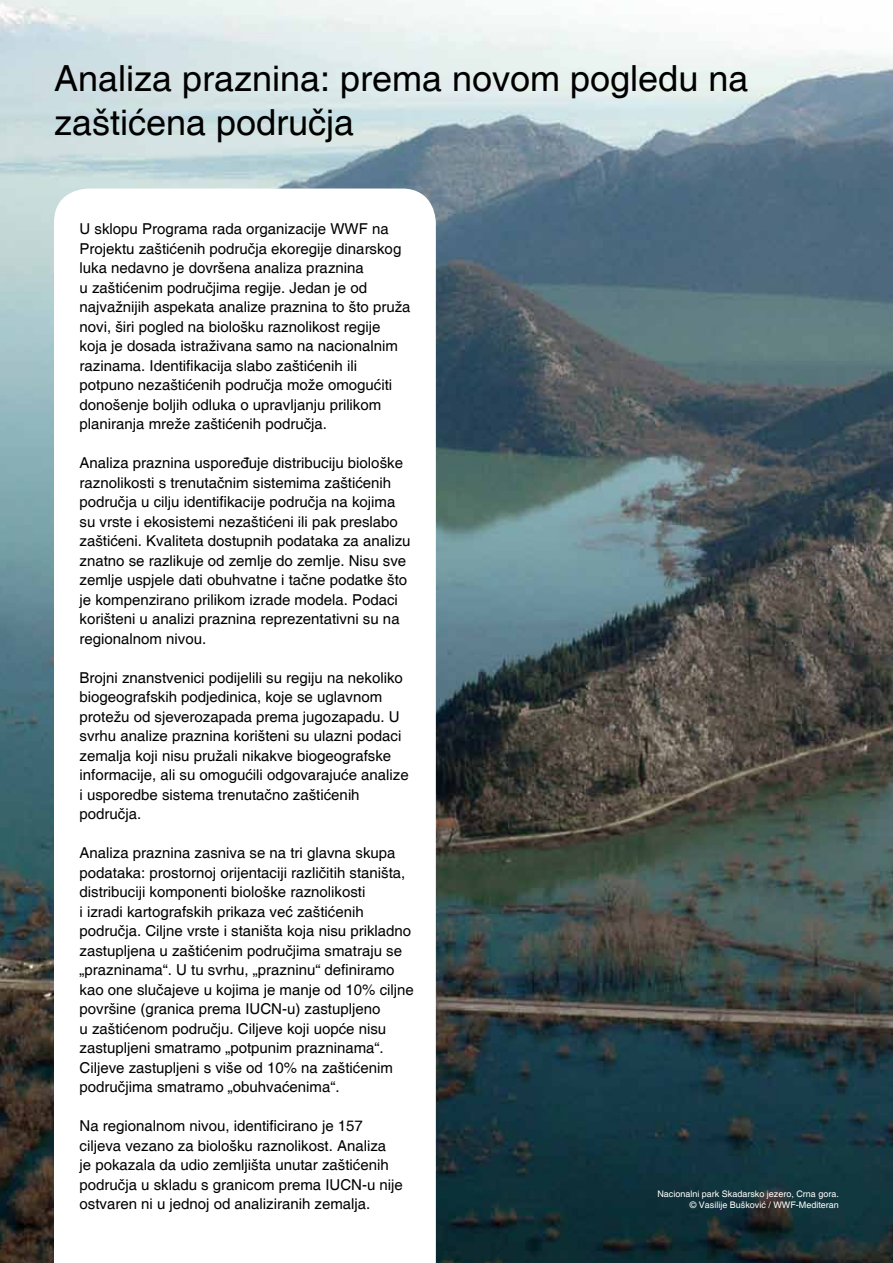
<style>
.page{position:relative;width:893px;height:1263px;background:#fff}
.page>*{position:absolute;margin:0;border:0;box-sizing:border-box;transform-origin:0 0}
.t1{font:36px/43.2px "Helvetica";color:#000}
.t2{font:15px/19.5px "Helvetica";color:#000}
.t3{font:9px/10.8px "Helvetica";color:#fff;text-align:right}
</style>
<div class="page">
<img style="left:0;top:0;width:893px;height:1263px">
<svg style="left:54px;top:189px;width:382px;height:1074px"></svg>
<h1 class="t1" style="left:54px;top:58px;width:696px">Analiza praznina: prema novom pogledu na zaštićena područja</h1>
<p class="t2" style="left:80px;top:220px;width:332px">U sklopu Programa rada organizacije WWF na Projektu zaštićenih područja ekoregije dinarskog luka nedavno je dovršena analiza praznina<br>u zaštićenim područjima regije. Jedan je od najvažnijih aspekata analize praznina to što pruža novi, širi pogled na biološku raznolikost regije koja je dosada istraživana samo na nacionalnim razinama. Identifikacija slabo zaštićenih ili potpuno nezaštićenih područja može omogućiti donošenje boljih odluka o upravljanju prilikom planiranja mreže zaštićenih područja.</p>
<p class="t2" style="left:80px;top:454px;width:333px">Analiza praznina uspoređuje distribuciju biološke raznolikosti s trenutačnim sistemima zaštićenih područja u cilju identifikacije područja na kojima su vrste i ekosistemi nezaštićeni ili pak preslabo zaštićeni. Kvaliteta dostupnih podataka za analizu znatno se razlikuje od zemlje do zemlje. Nisu sve zemlje uspjele dati obuhvatne i tačne podatke što je kompenzirano prilikom izrade modela. Podaci korišteni u analizi praznina reprezentativni su na regionalnom nivou.</p>
<p class="t2" style="left:80px;top:668px;width:331px">Brojni znanstvenici podijelili su regiju na nekoliko biogeografskih podjedinica, koje se uglavnom protežu od sjeverozapada prema jugozapadu. U svrhu analize praznina korišteni su ulazni podaci zemalja koji nisu pružali nikakve biogeografske informacije, ali su omogućili odgovarajuće analize i usporedbe sistema trenutačno zaštićenih područja.</p>
<p class="t2" style="left:80px;top:844px;width:336px">Analiza praznina zasniva se na tri glavna skupa podataka: prostornoj orijentaciji različitih staništa, distribuciji komponenti biološke raznolikosti<br>i izradi kartografskih prikaza već zaštićenih područja. Ciljne vrste i staništa koja nisu prikladno zastupljena u zaštićenim područjima smatraju se „prazninama“. U tu svrhu, „prazninu“ definiramo kao one slučajeve u kojima je manje od 10% ciljne površine (granica prema IUCN-u) zastupljeno<br>u zaštićenom području. Ciljeve koji uopće nisu zastupljeni smatramo „potpunim prazninama“.<br>Ciljeve zastupljeni s više od 10% na zaštićenim područjima smatramo „obuhvaćenima“.</p>
<p class="t2" style="left:80px;top:1117px;width:325px">Na regionalnom nivou, identificirano je 157 ciljeva vezano za biološku raznolikost. Analiza<br>je pokazala da udio zemljišta unutar zaštićenih područja u skladu s granicom prema IUCN-u nije ostvaren ni u jednoj od analiziranih zemalja.</p>
<p class="t3" style="left:657px;top:1189px;width:183px">Nacionalni park Skadarsko jezero, Crna gora. © Vasilije Bušković / WWF-Mediteran</p>
</div>
